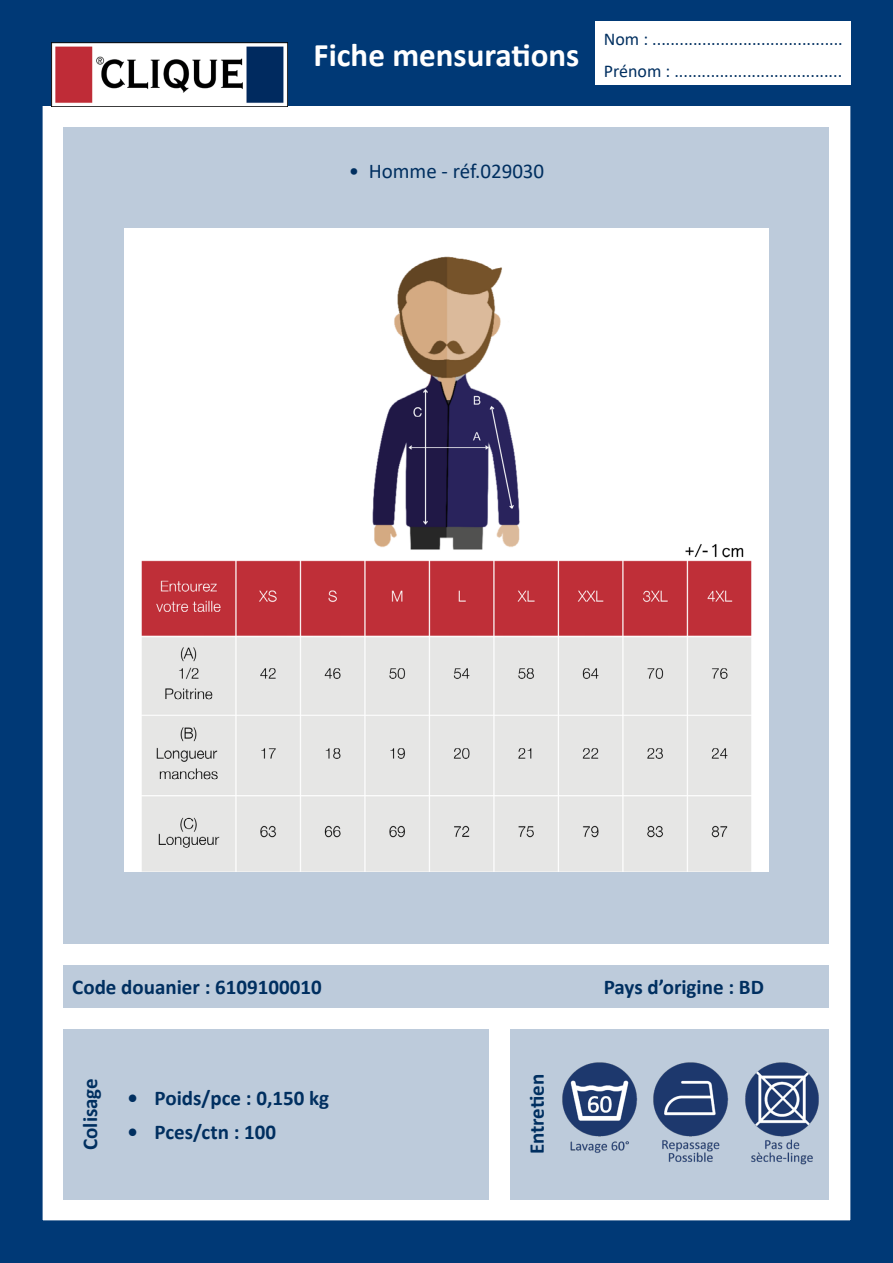
<style>
.page{position:relative;width:893px;height:1263px;background:#fff}
.page>*{position:absolute;margin:0;border:0;box-sizing:border-box;transform-origin:0 0}
.t1{font:700 33px "Calibri";color:#fff}
.t2{font:700 21px "Calibri";color:#002f60}
.t3{font:21px "Calibri";color:#002f60}
.t4{font:18px/32px "Calibri";color:#002f60}
</style>
<div class="page">
<div style="left:0;top:0;width:893px;height:1263px;border:43px solid #003976"></div>
<div style="left:34px;top:43px;width:829px;height:63px;background:#003976"></div>
<img style="left:51px;top:43px;width:237px;height:63px">
<div style="left:595px;top:21px;width:255px;height:64px;background:#fff"></div>
<div style="left:64px;top:965px;width:765px;height:43px;background:#bdcbdb"></div>
<div style="left:64px;top:1029px;width:425px;height:170px;background:#bdcbdb"></div>
<div style="left:510px;top:1029px;width:319px;height:170px;background:#bdcbdb"></div>
<div style="left:64px;top:128px;width:765px;height:816px;background:#bdcbdb"></div>
<img style="left:653px;top:1062px;width:75px;height:100px">
<img style="left:562px;top:1062px;width:75px;height:91px">
<img style="left:745px;top:1062px;width:74px;height:103px">
<img style="left:125px;top:228px;width:643px;height:643px">
<h1 class="t1" style="left:314px;top:31px;width:267px">Fiche mensurations</h1>
<p class="t4" style="left:604px;top:23px;width:240px">Nom : ..........................................<br>Prénom : .....................................</p>
<p class="t3" style="left:349px;top:156px;width:197px">• Homme - réf.029030</p>
<p class="t2" style="left:72px;top:973px;width:251px">Code douanier : 6109100010</p>
<p class="t2" style="left:75px;top:1150px;width:73px;rotate:-90deg">Colisage</p>
<p class="t2" style="left:522px;top:1154px;width:82px;rotate:-90deg">Entretien</p>
<p class="t2" style="left:128px;top:1083px;width:203px">• Poids/pce : 0,150 kg</p>
<p class="t2" style="left:128px;top:1117px;width:150px">• Pces/ctn : 100</p>
<p class="t2" style="left:604px;top:973px;width:162px">Pays d’origine : BD</p>
</div>
